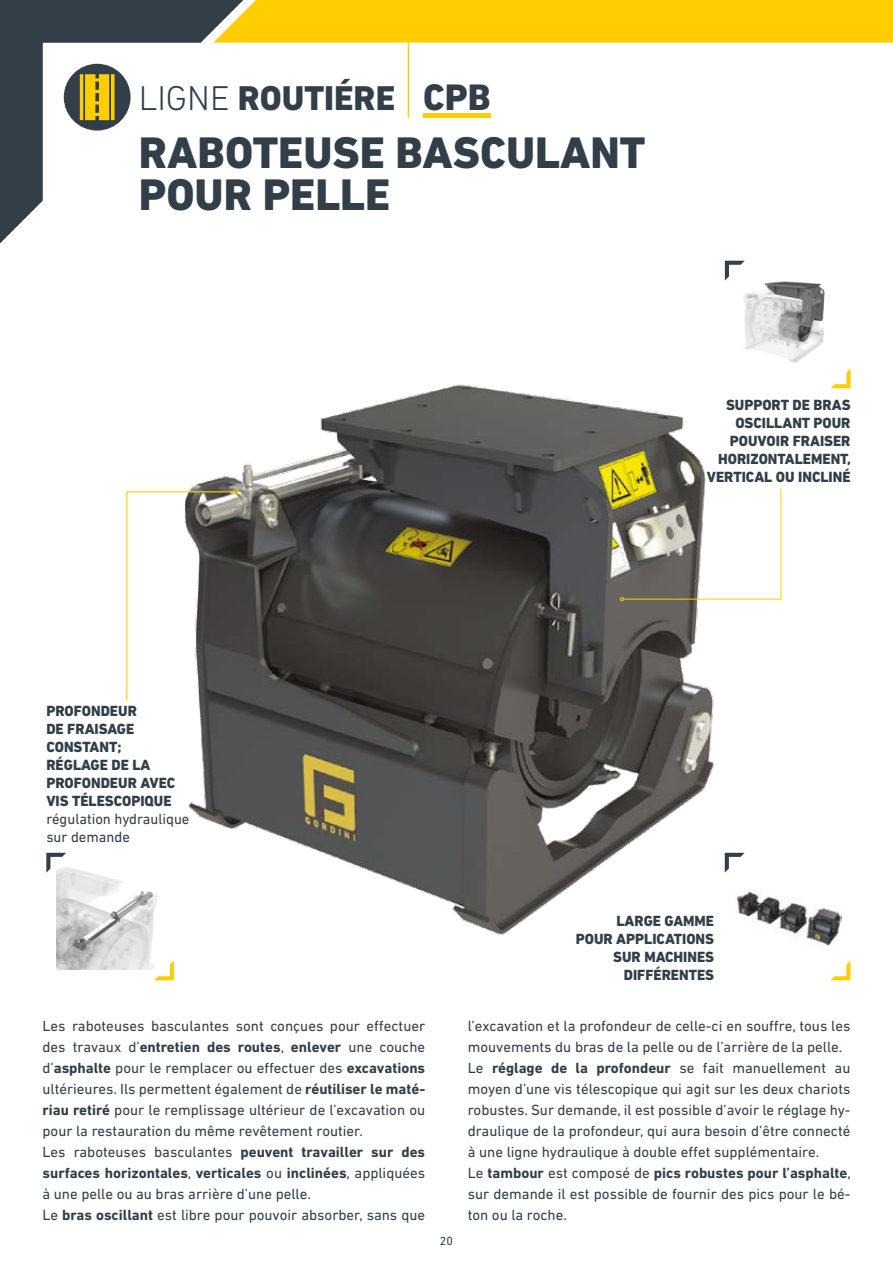
<style>
.page{position:relative;width:893px;height:1263px;background:#fff}
.page>*{position:absolute;margin:0;border:0;box-sizing:border-box;transform-origin:0 0}
.t1{font:800 45px/42px "DIN Next LT Pro";color:#323e48}
.t2{font:800 37.5px "DIN Next LT Pro";color:#323e48}
.t3{font:800 34.95px "DIN Next LT Pro";color:#323e48}
.t4{font:15px/21px "DIN Next LT Pro";color:#323e48}
.t5{font:800 15px/18px "DIN Next LT Pro";color:#323e48;text-align:right}
.t6{font:12px "DIN Next LT Pro";color:#323e48}
.s1{font-weight:300}
.s2{font-weight:700}
</style>
<div class="page">
<div style="left:243px;top:0;width:650px;height:43px;background:#ffcd00"></div>
<div style="left:423px;top:113px;width:68px;height:5px;background:#ffcd00"></div>
<hr style="left:408px;top:26px;width:1px;height:92px;background:#ffcd00">
<img style="left:188px;top:384px;width:547px;height:551px">
<svg style="left:0;top:0;width:243px;height:243px"></svg>
<img style="left:735px;top:890px;width:107px;height:56px">
<svg style="left:831px;top:961px;width:19px;height:19px"></svg>
<svg style="left:725px;top:853px;width:20px;height:20px"></svg>
<img style="left:743px;top:281px;width:82px;height:82px">
<svg style="left:831px;top:369px;width:19px;height:19px"></svg>
<svg style="left:725px;top:261px;width:20px;height:20px"></svg>
<svg style="left:620px;top:488px;width:162px;height:113px"></svg>
<svg style="left:154px;top:960px;width:20px;height:20px"></svg>
<svg style="left:46px;top:853px;width:20px;height:20px"></svg>
<img style="left:57px;top:863px;width:106px;height:107px">
<svg style="left:126px;top:489px;width:113px;height:213px"></svg>
<h3 class="t3" style="left:139px;top:78px;width:258px"><span class="s1">LIGNE</span> ROUTIÉRE</h3>
<h2 class="t2" style="left:423px;top:75px;width:69px">CPB</h2>
<h1 class="t1" style="left:139px;top:132px;width:508px">RABOTEUSE BASCULANT<br>POUR PELLE</h1>
<p class="t5" style="left:707px;top:396px;width:146px">SUPPORT DE BRAS<br>OSCILLANT POUR<br>POUVOIR FRAISER<br>HORIZONTALEMENT,<br>VERTICAL OU INCLINÉ</p>
<p class="t5" style="left:46px;top:702px;width:131px;text-align:left">PROFONDEUR<br>DE FRAISAGE<br>CONSTANT;<br>RÉGLAGE DE LA<br>PROFONDEUR AVEC<br>VIS TÉLESCOPIQUE</p>
<p class="t4" style="left:46px;top:810px;width:145px;line-height:18px">régulation hydraulique sur demande</p>
<p class="t5" style="left:576px;top:912px;width:140px">LARGE GAMME<br>POUR APPLICATIONS<br>SUR MACHINES<br>DIFFÉRENTES</p>
<p class="t4" style="left:43px;top:1016px;width:384px">Les raboteuses basculantes sont conçues pour effectuer des travaux d’<span class="s2">entretien des routes</span>, <span class="s2">enlever</span> une couche d’<span class="s2">asphalte</span> pour le remplacer ou effectuer des <span class="s2">excavations </span>ultérieures. Ils permettent également de <span class="s2">réutiliser le maté&shy;riau retiré</span> pour le remplissage ultérieur de l’excavation ou pour la restauration du même revêtement routier.<br>Les raboteuses basculantes <span class="s2">peuvent travailler sur des surfaces horizontales</span>, <span class="s2">verticales</span> ou <span class="s2">inclinées</span>, appliquées à une pelle ou au bras arrière d’une pelle.<br>Le <span class="s2">bras oscillant</span> est libre pour pouvoir absorber, sans que</p>
<p class="t4" style="left:468px;top:1016px;width:384px">l’excavation et la profondeur de celle-ci en souffre, tous les mouvements du bras de la pelle ou de l’arrière de la pelle.<br>Le <span class="s2">réglage de la profondeur</span> se fait manuellement au moyen d’une vis télescopique qui agit sur les deux chariots robustes. Sur demande, il est possible d’avoir le réglage hy&shy;draulique de la profondeur, qui aura besoin d’être connecté à une ligne hydraulique à double effet supplémentaire.<br>Le <span class="s2">tambour</span> est composé de <span class="s2">pics robustes pour l’asphalte</span>, sur demande il est possible de fournir des pics pour le bé&shy;ton ou la roche.</p>
<p class="t6" style="left:440px;top:1234px;width:15px">20</p>
</div>
